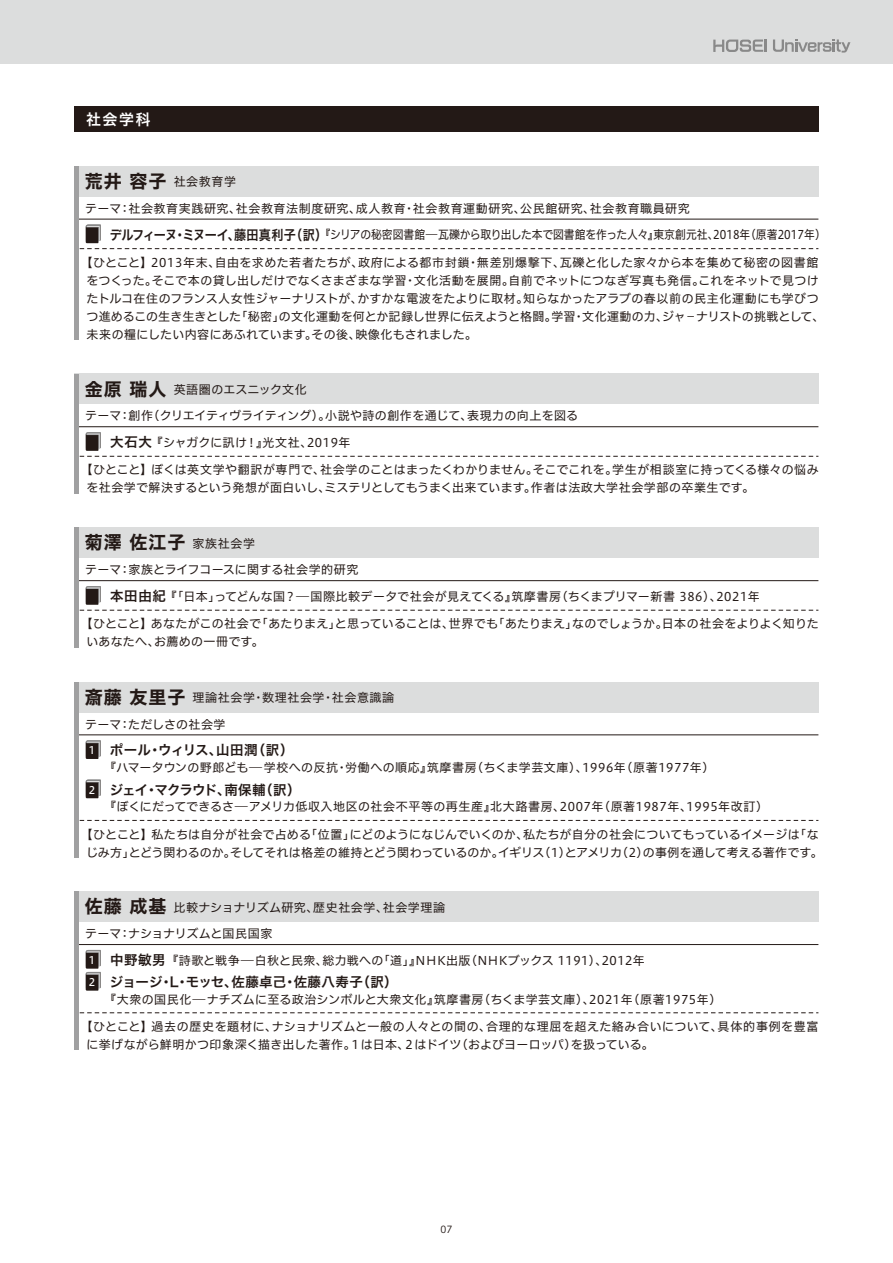
<style>
.page{position:relative;width:893px;height:1263px;background:#fff}
.page>*{position:absolute;margin:0;border:0;box-sizing:border-box;transform-origin:0 0}
.t1{font:18px "Hira Kaku Std W7";color:#231916}
.t2{font:15px "Hiragino UD Sans F Std W6";color:#fff}
.t3{font:13.5px "Hira Kaku Std W6";letter-spacing:.02em;color:#231916}
.t4{font:13.5px "Hira Kaku Std W6";letter-spacing:-.07em;color:#231916}
.t5{font:13.5px "Hira Kaku Std W6";letter-spacing:-.005em;color:#231916}
.t6{font:12px/18px "Hiragino UD Sans F Std W4";letter-spacing:.025em;color:#231916}
.t7{font:12px/26.4px "Hiragino UD Sans F Std W4";letter-spacing:.05em;color:#231916}
.t8{font:12px/18px "Hiragino UD Sans F Std W4";color:#231916;text-align:center}
.t9{font:12px "Hiragino UD Sans F Std W4";letter-spacing:.005em;color:#231916;scale:.9 1}
.t10{font:12px "Hiragino UD Sans F Std W4";letter-spacing:.005em;color:#231916}
.t11{font:9.75px "Hiragino UD Sans F Std W3";color:#231916}
.s1{font-family:"Hira Kaku Std W7";font-size:18px}
.s2{font-family:"Hira Kaku Std W6";font-size:13.5px}
.s3{font-family:"Hiragino UD Sans F Std W4";font-size:12px}
.s4{font-family:"Hiragino UD Sans F Std W5";font-size:10.5px;color:#fff}
</style>
<div class="page">
<div style="left:0;top:0;width:893px;height:64px;background:#dcdddd"></div>
<svg style="left:713px;top:40px;width:54px;height:12px"></svg>
<svg style="left:773px;top:39px;width:77px;height:14px"></svg>
<div style="left:74px;top:107px;width:745px;height:25px;background:#231916"></div>
<div style="left:74px;top:374px;width:745px;height:30px;background:#dcdddd"></div>
<hr style="left:74px;top:426px;width:744px;height:1px;background:#231916">
<svg style="left:79px;top:432px;width:739px;height:25px"></svg>
<div style="left:74px;top:528px;width:745px;height:30px;background:#dcdddd"></div>
<hr style="left:74px;top:580px;width:744px;height:1px;background:#231916">
<svg style="left:79px;top:586px;width:739px;height:25px"></svg>
<div style="left:74px;top:166px;width:745px;height:30px;background:#dcdddd"></div>
<hr style="left:74px;top:219px;width:744px;height:1px;background:#231916">
<svg style="left:79px;top:224px;width:739px;height:25px"></svg>
<div style="left:74px;top:374px;width:5px;height:120px;background:#a0a0a1"></div>
<div style="left:74px;top:528px;width:5px;height:120px;background:#a0a0a1"></div>
<div style="left:74px;top:166px;width:5px;height:174px;background:#a0a0a1"></div>
<div style="left:74px;top:682px;width:745px;height:30px;background:#dcdddd"></div>
<hr style="left:74px;top:735px;width:744px;height:1px;background:#231916">
<svg style="left:85px;top:740px;width:16px;height:19px"></svg>
<svg style="left:85px;top:779px;width:16px;height:19px"></svg>
<svg style="left:79px;top:820px;width:739px;height:1px"></svg>
<div style="left:74px;top:891px;width:745px;height:31px;background:#dcdddd"></div>
<hr style="left:74px;top:944px;width:744px;height:1px;background:#231916">
<svg style="left:85px;top:950px;width:16px;height:41px"></svg>
<svg style="left:79px;top:1012px;width:739px;height:1px"></svg>
<div style="left:74px;top:682px;width:5px;height:175px;background:#a0a0a1"></div>
<div style="left:74px;top:891px;width:5px;height:159px;background:#a0a0a1"></div>
<p class="t2" style="left:86px;top:108px;width:66px">社会学科</p>
<p class="t6" style="left:85px;top:172px;width:153px"><span class="s1">荒井 容子</span> 社会教育学</p>
<p class="t7" style="left:85px;top:194px;width:606px">テーマ：社会教育実践研究、社会教育法制度研究、成人教育・社会教育運動研究、公民館研究、社会教育職員研究</p>
<p class="t9" style="left:110px;top:226px;width:797px"><span class="s2">デルフィーヌ・ミヌーイ、藤田真利子（訳）</span>『シリアの秘密図書館―瓦礫から取り出した本で図書館を作った人々』東京創元社、2018年（原著2017年）</p>
<p class="t6" style="left:86px;top:253px;width:740px;text-indent:-6px">【ひとこと】2013年末、自由を求めた若者たちが、政府による都市封鎖・無差別爆撃下、瓦礫と化した家々から本を集めて秘密の図書館をつくった。そこで本の貸し出しだけでなくさまざまな学習・文化活動を展開。自前でネットにつなぎ写真も発信。これをネットで見つけたトルコ在住のフランス人女性ジャーナリストが、かすかな電波をたよりに取材。知らなかったアラブの春以前の民主化運動にも学びつつ進めるこの生き生きとした「秘密」の文化運動を何とか記録し世界に伝えようと格闘。学習・文化運動の力、ジャ－ナリストの挑戦として、未来の糧にしたい内容にあふれています。その後、映像化もされました。</p>
<p class="t6" style="left:85px;top:380px;width:223px"><span class="s1">金原 瑞人</span> 英語圏のエスニック文化</p>
<p class="t6" style="left:85px;top:406px;width:495px">テーマ：創作（クリエイティヴライティング）。小説や詩の創作を通じて、表現力の向上を図る</p>
<p class="t6" style="left:110px;top:433px;width:242px"><span class="s2">大石大</span>『シャガクに訊け！』光文社、2019年</p>
<p class="t6" style="left:86px;top:460px;width:734px;text-indent:-6px">【ひとこと】ぼくは英文学や翻訳が専門で、社会学のことはまったくわかりません。そこでこれを。学生が相談室に持ってくる様々の悩みを社会学で解決するという発想が面白いし、ミステリとしてもうまく出来ています。作者は法政大学社会学部の卒業生です。</p>
<h1 class="t1" style="left:85px;top:529px;width:172px">菊澤 佐江子 <span class="s3">家族社会学</span></h1>
<p class="t6" style="left:110px;top:556px;width:651px;line-height:26.2px;text-indent:-25px">テーマ：家族とライフコースに関する社会学的研究<br><span class="s2">本田由紀</span>『「日本」ってどんな国？―国際比較データで社会が見えてくる』筑摩書房（ちくまプリマー新書 386）、2021年</p>
<p class="t6" style="left:86px;top:614px;width:734px;text-indent:-6px">【ひとこと】あなたがこの社会で「あたりまえ」と思っていることは、世界でも「あたりまえ」なのでしょうか。日本の社会をよりよく知りたいあなたへ、お薦めの一冊です。</p>
<p class="t7" style="left:85px;top:684px;width:311px"><span class="s1">斎藤 友里子</span> 理論社会学・数理社会学・社会意識論テーマ：ただしさの社会学</p>
<p class="t5" style="left:89px;top:740px;width:206px"><span class="s4">1</span> ポール・ウィリス、山田潤（訳）</p>
<p class="t7" style="left:104px;top:754px;width:612px">『ハマータウンの野郎ども―学校への反抗・労働への順応』筑摩書房（ちくま学芸文庫）、1996年（原著1977年）</p>
<p class="t4" style="left:89px;top:779px;width:213px"><span class="s4">2</span> ジェイ・マクラウド、南保輔（訳）</p>
<p class="t7" style="left:104px;top:793px;width:665px">『ぼくにだってできるさ―アメリカ低収入地区の社会不平等の再生産』北大路書房、2007年（原著1987年、1995年改訂）</p>
<p class="t8" style="left:81px;top:824px;width:744px">【ひとこと】私たちは自分が社会で占める「位置」にどのようになじんでいくのか、私たちが自分の社会についてもっているイメージは「なじみ方」とどう関わるのか。そしてそれは格差の維持とどう関わっているのか。イギリス（1）とアメリカ（2）の事例を通して考える著作です。</p>
<p class="t7" style="left:85px;top:893px;width:362px"><span class="s1">佐藤 成基</span>比較ナショナリズム研究、歴史社会学、社会学理論</p>
<p class="t10" style="left:85px;top:925px;width:189px">テーマ：ナショナリズムと国民国家</p>
<p class="t6" style="left:89px;top:950px;width:558px"><span class="s4">1</span> <span class="s2">中野敏男</span>『詩歌と戦争―白秋と民衆、総力戦への「道」』NHK出版（NHKブックス 1191）、2012年</p>
<p class="t3" style="left:89px;top:972px;width:310px"><span class="s4">2</span> ジョージ・L・モッセ、佐藤卓己・佐藤八寿子（訳）</p>
<p class="t7" style="left:104px;top:985px;width:619px">『大衆の国民化―ナチズムに至る政治シンボルと大衆文化』筑摩書房（ちくま学芸文庫）、2021年（原著1975年）</p>
<p class="t6" style="left:87px;top:1017px;width:734px;text-indent:-6px">【ひとこと】過去の歴史を題材に、ナショナリズムと一般の人々との間の、合理的な理屈を超えた絡み合いについて、具体的事例を豊富に挙げながら鮮明かつ印象深く描き出した著作。１は日本、２はドイツ（およびヨーロッパ）を扱っている。</p>
<p class="t11" style="left:441px;top:1222px;width:13px">07</p>
</div>
